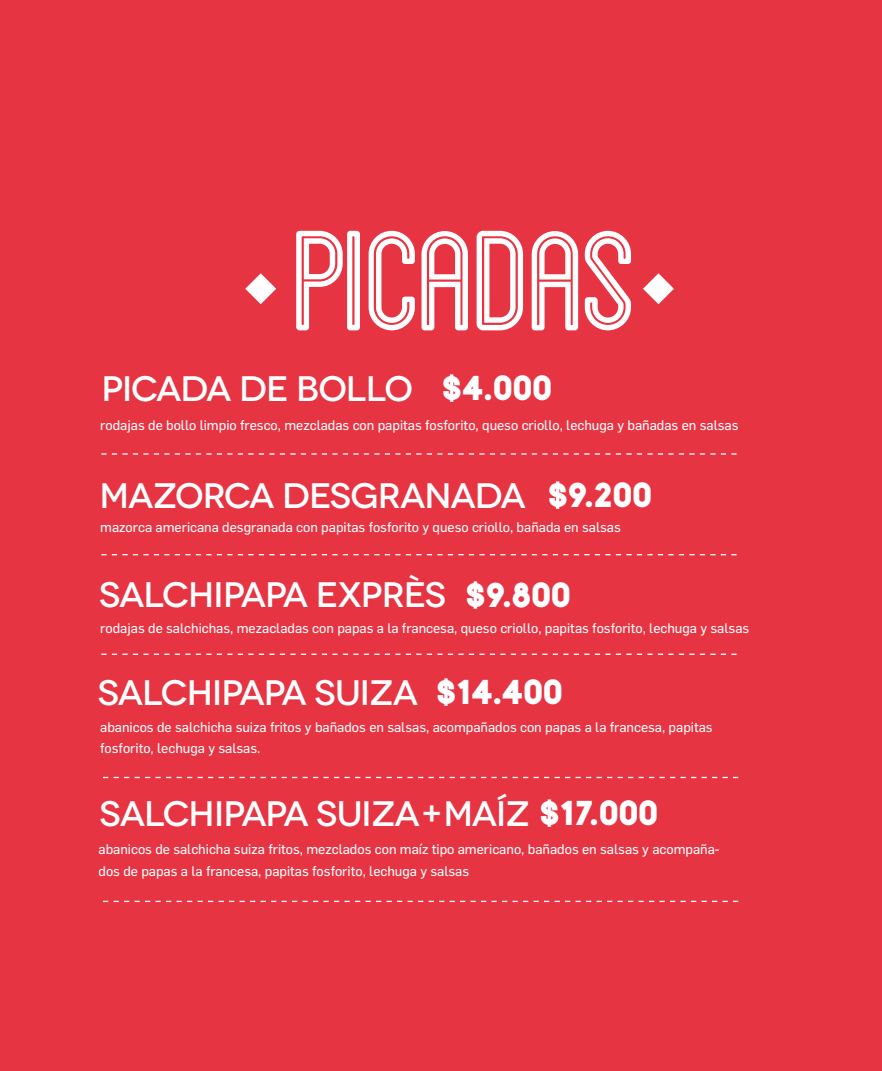
<style>
.page{position:relative;width:882px;height:1071px;background:#e73443}
.page>*{position:absolute;margin:0;border:0;box-sizing:border-box;transform-origin:0 0}
.t1{font:201.08px "Blanch Caps Inline";letter-spacing:-.04em;color:#fff}
.t2{font:500 35.35px "Novecentowide";letter-spacing:-.03em;color:#fff}
.t3{font:900 33.95px "Biko";letter-spacing:-.05em;color:#fff}
.t4{font:13.65px/21.7px "Flama Basic";color:#fff}
.s1{font-family:"Biko";font-weight:900;font-size:33.95px}
</style>
<div class="page">
<svg style="left:643px;top:273px;width:31px;height:31px"></svg>
<svg style="left:245px;top:273px;width:31px;height:31px"></svg>
<svg style="left:101px;top:453px;width:636px;height:2px"></svg>
<svg style="left:101px;top:554px;width:636px;height:1px"></svg>
<svg style="left:101px;top:654px;width:636px;height:1px"></svg>
<svg style="left:103px;top:777px;width:636px;height:1px"></svg>
<svg style="left:103px;top:901px;width:636px;height:1px"></svg>
<h1 class="t1" style="left:290px;top:189px;width:351px">Picadas</h1>
<h2 class="t2" style="left:101px;top:368px;width:313px">PICADA DE BOLLO</h2>
<h3 class="t3" style="left:443px;top:367px;width:112px">$4.000</h3>
<p class="t4" style="left:100px;top:413px;width:640px">rodajas de bollo limpio fresco, mezcladas con papitas fosforito, queso criollo, lechuga y bañadas en salsas</p>
<h2 class="t2" style="left:100px;top:474px;width:428px">MAZORCA DESGRANADA</h2>
<h3 class="t3" style="left:548px;top:474px;width:106px">$9.200</h3>
<p class="t4" style="left:100px;top:516px;width:522px">mazorca americana desgranada con papitas fosforito y queso criollo, bañada en salsas</p>
<h2 class="t2" style="left:99px;top:573px;width:349px">SALCHIPAPA EXPRÈS</h2>
<h3 class="t3" style="left:466px;top:574px;width:107px">$9.800</h3>
<p class="t4" style="left:100px;top:617px;width:651px">rodajas de salchichas, mezacladas con papas a la francesa, queso criollo, papitas fosforito, lechuga y salsas</p>
<h2 class="t2" style="left:98px;top:671px;width:322px">SALCHIPAPA SUIZA</h2>
<h3 class="t3" style="left:437px;top:671px;width:128px">$14.400</h3>
<p class="t4" style="left:100px;top:715px;width:614px">abanicos de salchicha suiza fritos y bañados en salsas, acompañados con papas a la francesa, papitas fosforito, lechuga y salsas.</p>
<h2 class="t2" style="left:100px;top:792px;width:561px">SALCHIPAPA SUIZA+MAÍZ <span class="s1">$17.000</span></h2>
<p class="t4" style="left:99px;top:838px;width:623px">abanicos de salchicha suiza fritos, mezclados con maíz tipo americano, bañados en salsas y acompaña&shy;dos de papas a la francesa, papitas fosforito, lechuga y salsas</p>
</div>
